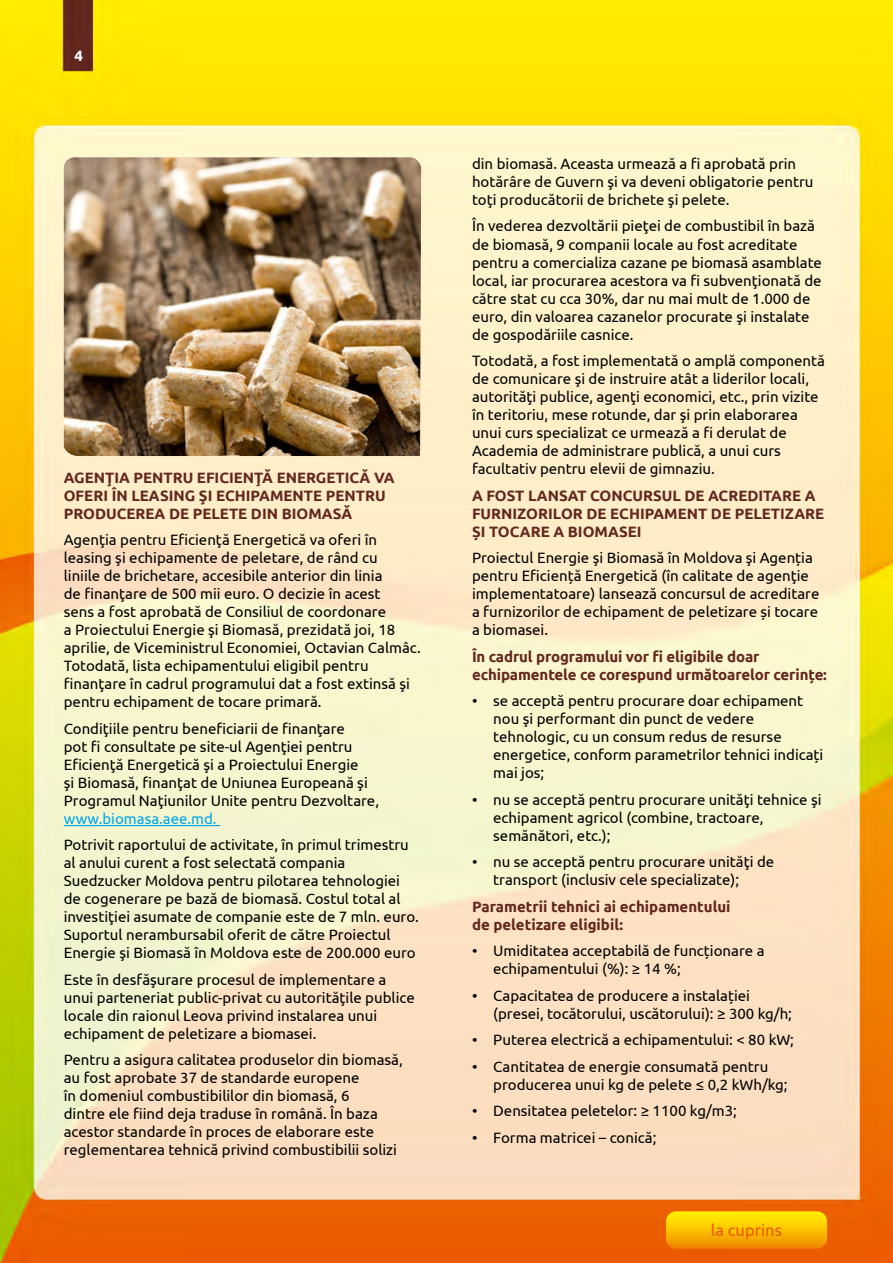
<style>
.page{position:relative;width:893px;height:1263px;background:#fff}
.page>*{position:absolute;margin:0;border:0;box-sizing:border-box;transform-origin:0 0}
.t1{font:16.5px "Ubuntu";color:#eb5a00}
.t2{font:15px/18px "Ubuntu";color:#000}
.t3{font:700 15px/18px "Ubuntu";color:#62271f}
.t4{font:15px "Ubuntu";color:#00a6eb}
.t5{font:700 15px "Ubuntu";color:#fff}
</style>
<div class="page">
<img style="left:0;top:0;width:893px;height:1263px">
<svg style="left:666px;top:1211px;width:161px;height:38px"></svg>
<hr style="left:64px;top:825px;width:156px;height:1px;background:#00a6eb">
<img style="left:64px;top:157px;width:357px;height:299px">
<p class="t5" style="left:74px;top:47px;width:10px">4</p>
<p class="t3" style="left:64px;top:468px;width:332px">AGENŢIA PENTRU EFICIENŢĂ ENERGETICĂ VA<br>OFERI ÎN LEASING ŞI ECHIPAMENTE PENTRU<br>PRODUCEREA DE PELETE DIN BIOMASĂ</p>
<p class="t2" style="left:64px;top:530px;width:358px">Agenţia pentru Eficienţă Energetică va oferi în leasing şi echipamente de peletare, de rând cu<br>liniile de brichetare, accesibile anterior din linia<br>de finanţare de 500 mii euro. O decizie în acest<br>sens a fost aprobată de Consiliul de coordonare<br>a Proiectului Energie şi Biomasă, prezidată joi, 18 aprilie, de Viceministrul Economiei, Octavian Calmâc.<br>Totodată, lista echipamentului eligibil pentru finanţare în cadrul programului dat a fost extinsă şi pentru echipament de tocare primară.</p>
<p class="t2" style="left:64px;top:719px;width:317px">Condiţiile pentru beneficiarii de finanţare<br>pot fi consultate pe site-ul Agenţiei pentru Eficienţă Energetică şi a Proiectului Energie<br>şi Biomasă, finanţat de Uniunea Europeană şi Programul Naţiunilor Unite pentru Dezvoltare,</p>
<p class="t4" style="left:64px;top:809px;width:154px">www.biomasa.aee.md.</p>
<p class="t2" style="left:64px;top:835px;width:357px">Potrivit raportului de activitate, în primul trimestru al anului curent a fost selectată compania Suedzucker Moldova pentru pilotarea tehnologiei de cogenerare pe bază de biomasă. Costul total al investiţiei asumate de companie este de 7 mln. euro.<br>Suportul nerambursabil oferit de către Proiectul Energie şi Biomasă în Moldova este de 200.000 euro</p>
<p class="t2" style="left:64px;top:970px;width:353px">Este în desfăşurare procesul de implementare a unui parteneriat public-privat cu autorităţile publice locale din raionul Leova privind instalarea unui echipament de peletizare a biomasei.</p>
<p class="t2" style="left:64px;top:1050px;width:340px">Pentru a asigura calitatea produselor din biomasă, au fost aprobate 37 de standarde europene<br>în domeniul combustibililor din biomasă, 6<br>dintre ele fiind deja traduse în română. În baza acestor standarde în proces de elaborare este reglementarea tehnică privind combustibilii solizi</p>
<p class="t2" style="left:472px;top:154px;width:343px">din biomasă. Aceasta urmează a fi aprobată prin hotărâre de Guvern şi va deveni obligatorie pentru toţi producătorii de brichete şi pelete.</p>
<p class="t2" style="left:472px;top:217px;width:351px">În vederea dezvoltării pieţei de combustibil în bază de biomasă, 9 companii locale au fost acreditate pentru a comercializa cazane pe biomasă asamblate local, iar procurarea acestora va fi subvenţionată de către stat cu cca 30%, dar nu mai mult de 1.000 de euro, din valoarea cazanelor procurate şi instalate de gospodăriile casnice.</p>
<p class="t2" style="left:472px;top:351px;width:355px">Totodată, a fost implementată o amplă componentă de comunicare şi de instruire atât a liderilor locali, autorităţi publice, agenţi economici, etc., prin vizite în teritoriu, mese rotunde, dar şi prin elaborarea unui curs specializat ce urmează a fi derulat de Academia de administrare publică, a unui curs facultativ pentru elevii de gimnaziu.</p>
<p class="t3" style="left:472px;top:486px;width:354px">A FOST LANSAT CONCURSUL DE ACREDITARE A<br>FURNIZORILOR DE ECHIPAMENT DE PELETIZARE<br>ȘI TOCARE A BIOMASEI</p>
<p class="t2" style="left:472px;top:548px;width:349px">Proiectul Energie şi Biomasă în Moldova şi Agenția pentru Eficiență Energetică (în calitate de agenţie implementatoare) lansează concursul de acreditare a furnizorilor de echipament de peletizare și tocare a biomasei.</p>
<p class="t3" style="left:472px;top:647px;width:356px">În cadrul programului vor fi eligibile doar echipamentele ce corespund următoarelor cerințe:</p>
<p class="t2" style="left:493px;top:691px;width:332px;text-indent:-21px">• se acceptă pentru procurare doar echipament nou şi performant din punct de vedere tehnologic, cu un consum redus de resurse energetice, conform parametrilor tehnici indicați mai jos;</p>
<p class="t2" style="left:493px;top:790px;width:330px;text-indent:-21px">• nu se acceptă pentru procurare unităţi tehnice şi echipament agricol (combine, tractoare, semănători, etc.);</p>
<p class="t2" style="left:493px;top:852px;width:282px;text-indent:-21px">• nu se acceptă pentru procurare unităţi de transport (inclusiv cele specializate);</p>
<p class="t3" style="left:472px;top:897px;width:260px">Parametrii tehnici ai echipamentului de peletizare eligibil:</p>
<p class="t2" style="left:493px;top:941px;width:273px;text-indent:-21px">• Umiditatea acceptabilă de funcționare a echipamentului (%): ≥ 14 %;</p>
<p class="t2" style="left:493px;top:986px;width:300px;text-indent:-21px">• Capacitatea de producere a instalației (presei, tocătorului, uscătorului): ≥ 300 kg/h;</p>
<p class="t2" style="left:472px;top:1030px;width:323px">• Puterea electrică a echipamentului: &lt; 80 kW;</p>
<p class="t2" style="left:493px;top:1057px;width:296px;text-indent:-21px">• Cantitatea de energie consumată pentru producerea unui kg de pelete ≤ 0,2 kWh/kg;</p>
<p class="t2" style="left:472px;top:1101px;width:266px">• Densitatea peletelor: ≥ 1100 kg/m3;</p>
<p class="t2" style="left:472px;top:1128px;width:186px">• Forma matricei – conică;</p>
<p class="t1" style="left:711px;top:1220px;width:73px">la cuprins</p>
</div>
